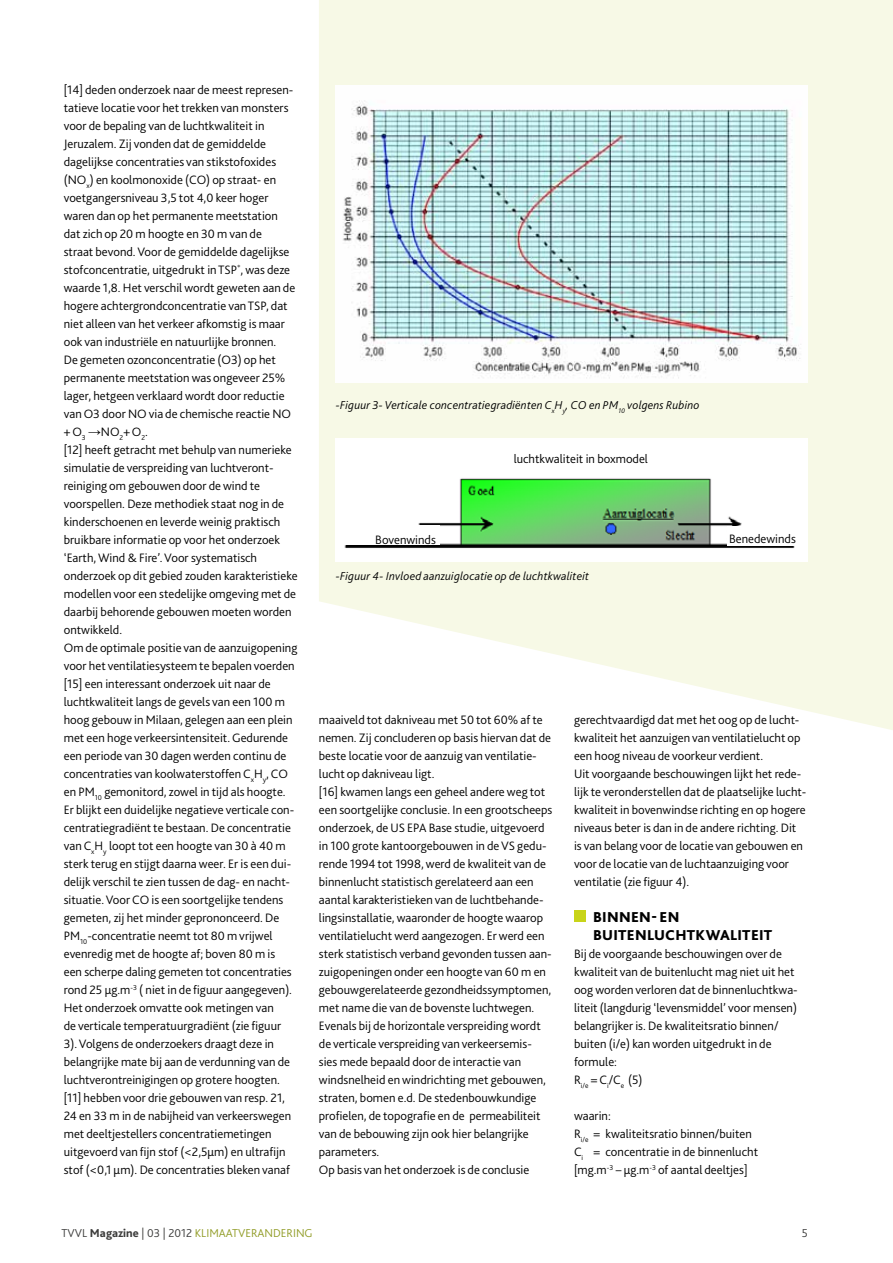
<style>
.page{position:relative;width:893px;height:1263px;background:#fff}
.page>*{position:absolute;margin:0;border:0;box-sizing:border-box;transform-origin:0 0}
.t1{font:800 15px/18px "Bliss 2";letter-spacing:.02em;color:#000}
.t2{font:300 12.75px/18px "Bliss 2";color:#000}
.t3{font:italic 300 12px "Bliss 2";letter-spacing:.01em;color:#000}
.t4{font:300 12px "Bliss 2";color:#919c27}
.t5{font:300 12px "Bliss 2";color:#3c3c3b}
.s1{font-family:"Times New Roman";font-weight:400}
.s2{color:#3c3c3b}
.s3{font-weight:800;color:#3c3c3b}
</style>
<div class="page">
<div style="left:574px;top:911px;width:11px;height:11px;background:#c8d419"></div>
<svg style="left:319px;top:0;width:574px;height:730px;fill:#f7f9e6"></svg>
<img style="left:336px;top:86px;width:472px;height:297px">
<img style="left:336px;top:438px;width:472px;height:123px">
<div style="left:514px;top:451px;width:156px;height:23px;background:#fff"></div>
<div style="left:727px;top:527px;width:74px;height:19px;background:#fff"></div>
<div style="left:341px;top:526px;width:99px;height:19px;background:#fff"></div>
<p class="t2" style="left:64px;top:80px;width:235px">[14] deden onderzoek naar de meest represen&shy;tatieve locatie voor het trekken van monsters voor de bepaling van de luchtkwaliteit in Jeruzalem. Zij vonden dat de gemiddelde dagelijkse concentraties van stikstofoxides (NO<sub>x</sub>) en koolmonoxide (CO) op straat- en voetgangersniveau 3,5 tot 4,0 keer hoger waren dan op het permanente meetstation dat zich op 20 m hoogte en 30 m van de<br>straat bevond. Voor de gemiddelde dagelijkse stofconcentratie, uitgedrukt in TSP<sup>*</sup>, was deze waarde 1,8. Het verschil wordt geweten aan de hogere achtergrondconcentratie van TSP, dat niet alleen van het verkeer afkomstig is maar ook van industriële en natuurlijke bronnen.<br>De gemeten ozonconcentratie (O3) op het permanente meetstation was ongeveer 25% lager, hetgeen verklaard wordt door reductie van O3 door NO via de chemische reactie NO + O<sub>3</sub> <span class="s1">→</span>NO<sub>2</sub>+ O<sub>2</sub>.<br>[12] heeft getracht met behulp van numerieke simulatie de verspreiding van luchtveront&shy;reiniging om gebouwen door de wind te voorspellen. Deze methodiek staat nog in de kinderschoenen en leverde weinig praktisch bruikbare informatie op voor het onderzoek ‘Earth, Wind &amp; Fire’. Voor systematisch onderzoek op dit gebied zouden karakteristieke modellen voor een stedelijke omgeving met de daarbij behorende gebouwen moeten worden ontwikkeld.<br>Om de optimale positie van de aanzuigopening voor het ventilatiesysteem te bepalen voerden [15] een interessant onderzoek uit naar de luchtkwaliteit langs de gevels van een 100 m hoog gebouw in Milaan, gelegen aan een plein met een hoge verkeersintensiteit. Gedurende een periode van 30 dagen werden continu de concentraties van koolwaterstoffen C<sub>x</sub>H<sub>y</sub>, CO en PM<sub>10</sub> gemonitord, zowel in tijd als hoogte.<br>Er blijkt een duidelijke negatieve verticale con&shy;centratiegradiënt te bestaan. De concentratie van C<sub>x</sub>H<sub>y</sub> loopt tot een hoogte van 30 à 40 m sterk terug en stijgt daarna weer. Er is een dui&shy;delijk verschil te zien tussen de dag- en nacht&shy;situatie. Voor CO is een soortgelijke tendens gemeten, zij het minder geprononceerd. De PM<sub>10</sub>-concentratie neemt tot 80 m vrijwel evenredig met de hoogte af; boven 80 m is<br>een scherpe daling gemeten tot concentraties rond 25 μg.m<sup>-3</sup> ( niet in de figuur aangegeven).<br>Het onderzoek omvatte ook metingen van<br>de verticale temperatuurgradiënt (zie figuur 3). Volgens de onderzoekers draagt deze in belangrijke mate bij aan de verdunning van de luchtverontreinigingen op grotere hoogten. [11] hebben voor drie gebouwen van resp. 21, 24 en 33 m in de nabijheid van verkeerswegen met deeltjestellers concentratiemetingen uitgevoerd van fijn stof (&lt;2,5μm) en ultrafijn stof (&lt;0,1 μm). De concentraties bleken vanaf</p>
<p class="t3" style="left:336px;top:398px;width:365px">-Figuur 3- Verticale concentratiegradiënten C<sub>x</sub>H<sub>y</sub>, CO en PM<sub>10</sub> volgens Rubino</p>
<p class="t2" style="left:514px;top:449px;width:136px">luchtkwaliteit in boxmodel</p>
<p class="t2" style="left:375px;top:530px;width:62px">Bovenwinds</p>
<p class="t2" style="left:729px;top:529px;width:68px">Benedewinds</p>
<p class="t3" style="left:336px;top:569px;width:255px">-Figuur 4- Invloed aanzuiglocatie op de luchtkwaliteit</p>
<p class="t2" style="left:319px;top:711px;width:235px">maaiveld tot dakniveau met 50 tot 60% af te nemen. Zij concluderen op basis hiervan dat de beste locatie voor de aanzuig van ventilatie&shy;lucht op dakniveau ligt.<br>[16] kwamen langs een geheel andere weg tot een soortgelijke conclusie. In een grootscheeps onderzoek, de US EPA Base studie, uitgevoerd in 100 grote kantoorgebouwen in de VS gedu&shy;rende 1994 tot 1998, werd de kwaliteit van de binnenlucht statistisch gerelateerd aan een aantal karakteristieken van de luchtbehande&shy;lingsinstallatie, waaronder de hoogte waarop ventilatielucht werd aangezogen. Er werd een sterk statistisch verband gevonden tussen aan&shy;zuigopeningen onder een hoogte van 60 m en gebouwgerelateerde gezondheidssymptomen, met name die van de bovenste luchtwegen.<br>Evenals bij de horizontale verspreiding wordt de verticale verspreiding van verkeersemis&shy;sies mede bepaald door de interactie van windsnelheid en windrichting met gebouwen, straten, bomen e.d. De stedenbouwkundige profielen, de topografie en de permeabiliteit van de bebouwing zijn ook hier belangrijke parameters.<br>Op basis van het onderzoek is de conclusie</p>
<p class="t2" style="left:574px;top:711px;width:234px">gerechtvaardigd dat met het oog op de lucht&shy;kwaliteit het aanzuigen van ventilatielucht op een hoog niveau de voorkeur verdient.<br>Uit voorgaande beschouwingen lijkt het rede&shy;lijk te veronderstellen dat de plaatselijke lucht&shy;kwaliteit in bovenwindse richting en op hogere niveaus beter is dan in de andere richting. Dit is van belang voor de locatie van gebouwen en voor de locatie van de luchtaanzuiging voor ventilatie (zie figuur 4).</p>
<p class="t1" style="left:593px;top:908px;width:181px">BINNEN- EN<br>BUITENLUCHTKWALITEIT</p>
<p class="t2" style="left:574px;top:944px;width:225px">Bij de voorgaande beschouwingen over de kwaliteit van de buitenlucht mag niet uit het oog worden verloren dat de binnenluchtkwa&shy;liteit (langdurig ‘levensmiddel’ voor mensen) belangrijker is. De kwaliteitsratio binnen/ buiten (i/e) kan worden uitgedrukt in de formule:<br>R<sub>i/e</sub> = C<sub>i</sub>/C<sub>e</sub> (5)</p>
<p class="t2" style="left:574px;top:1107px;width:186px">waarin:<br>R<sub>i/e</sub> = kwaliteitsratio binnen/buiten<br>C<sub>i</sub> = concentratie in de binnenlucht [mg.m<sup>-3</sup> – μg.m<sup>-3</sup> of aantal deeltjes]</p>
<p class="t4" style="left:62px;top:1226px;width:253px"><span class="s2">TVVL</span> <span class="s3">Magazine</span> <span class="s2">| 03 | 2012</span> KLIMAATVERANDERING</p>
<p class="t5" style="left:802px;top:1226px;width:8px">5</p>
</div>
